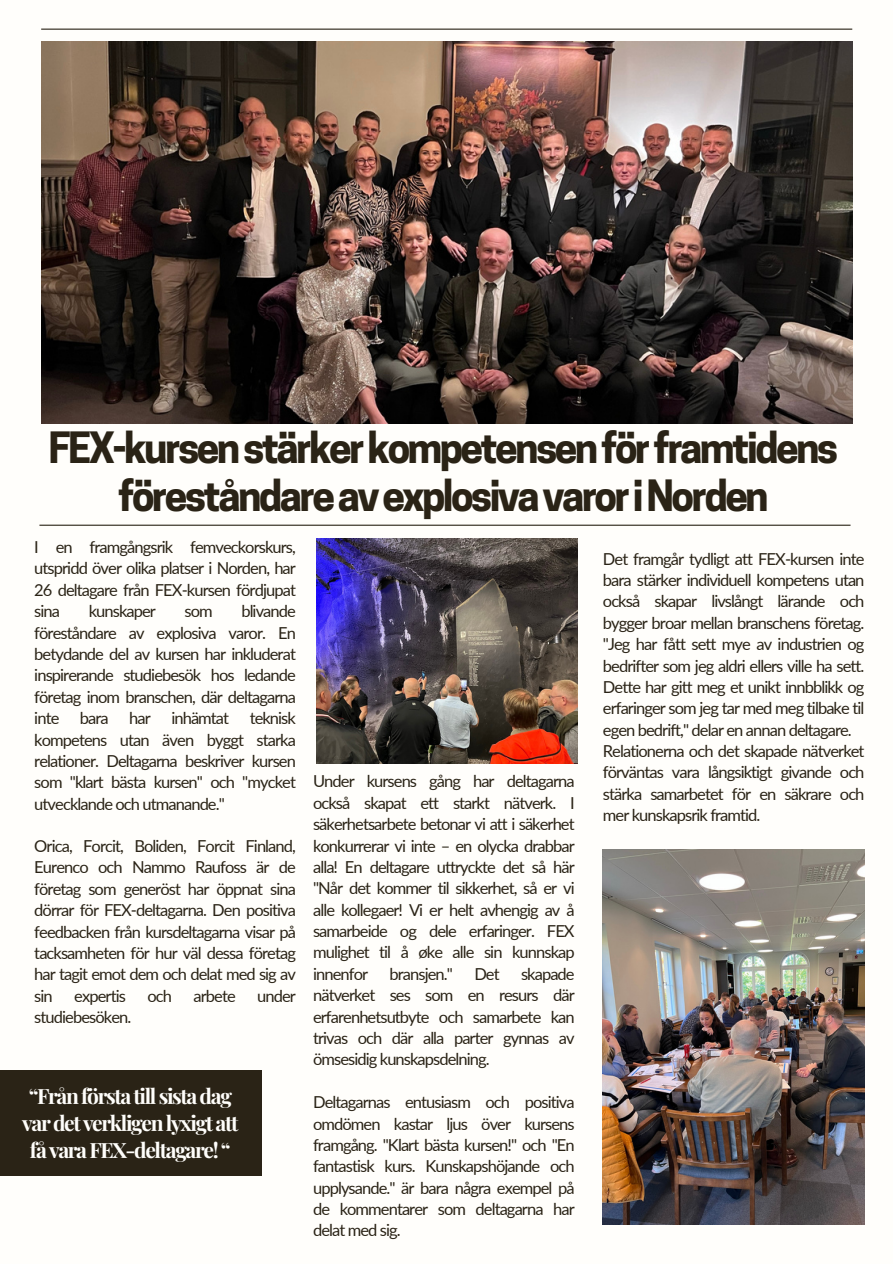
<style>
.page{position:relative;width:893px;height:1264px;background:#fff}
.page>*{position:absolute;margin:0;border:0;box-sizing:border-box;transform-origin:0 0}
.t1{font:700 40.5px/48.3px "Cooper Hewitt";letter-spacing:-.065em;color:#2a2316;text-align:center}
.t2{font:700 21px/27px "Playfair Display";letter-spacing:-.065em;color:#fffefb;text-align:center}
.t3{font:16.5px/21.3px "Lato";letter-spacing:-.055em;color:#2a2316;text-align:justify}
</style>
<div class="page">
<div style="left:0;top:0;width:892px;height:1263px;background:#fffefb"></div>
<hr style="left:41px;top:29px;width:811px;height:1px;background:#2a2316">
<img style="left:603px;top:849px;width:261px;height:375px">
<div style="left:0;top:1070px;width:261px;height:105px;background:#2a2316"></div>
<img style="left:41px;top:42px;width:811px;height:381px">
<hr style="left:39px;top:524px;width:811px;height:2px;background:#2a2316">
<img style="left:316px;top:538px;width:261px;height:225px">
<p class="t1" style="left:49px;top:428px;width:791px">FEX-kursenstärkerkompetensenförframtidens föreståndareavexplosivavaroriNorden</p>
<p class="t3" style="left:34px;top:536px;width:263px">I en framgångsrik femveckorskurs, utspridd över olika platser i Norden, har 26 deltagare från FEX-kursen fördjupat sina</p>
<p class="t3" style="left:34px;top:600px;width:263px;text-indent:207px">blivande föreståndare av explosiva varor. En betydande del av kursen har inkluderat inspirerande studiebesök hos ledande företag inom branschen, där deltagarna inte bara har inhämtat teknisk kompetens utan även byggt starka relationer. Deltagarna beskriver kursen som "klart bästa kursen" och "mycket utvecklande och utmanande."</p>
<p class="t3" style="left:89px;top:600px;width:69px">kunskaper</p>
<p class="t3" style="left:184px;top:600px;width:30px">som</p>
<p class="t3" style="left:34px;top:835px;width:263px">Orica, Forcit, Boliden, Forcit Finland, Eurenco och Nammo Raufoss är de företag som generöst har öppnat sina dörrar för FEX-deltagarna. Den positiva feedbacken från kursdeltagarna visar på tacksamheten för hur väl dessa företag har tagit emot dem och delat med sig av sin</p>
<p class="t3" style="left:74px;top:984px;width:53px">expertis</p>
<p class="t3" style="left:147px;top:984px;width:26px">och</p>
<p class="t3" style="left:193px;top:984px;width:44px">arbete</p>
<p class="t3" style="left:257px;top:984px;width:40px">under</p>
<p class="t3" style="left:34px;top:1006px;width:98px">studiebesöken.</p>
<p class="t2" style="left:22px;top:1081px;width:218px">“Från första till sista dag var det verkligen lyxigt att få vara FEX-deltagare! “</p>
<p class="t3" style="left:313px;top:770px;width:263px">Under kursens gång har deltagarna också skapat ett starkt nätverk. I säkerhetsarbete betonar vi att i säkerhet konkurrerar vi inte – en olycka drabbar alla! En deltagare uttryckte det så här "Når det kommer til sikkerhet, så er vi alle kollegaer! Vi er helt avhengig av å samarbeide og dele erfaringer. FEX mulighet til å øke alle sin kunnskap innenfor</p>
<p class="t3" style="left:313px;top:962px;width:263px;text-indent:208px">skapade nätverket ses som en resurs där erfarenhetsutbyte och samarbete kan trivas och där alla parter gynnas av ömsesidig kunskapsdelning.</p>
<p class="t3" style="left:313px;top:1091px;width:263px">Deltagarnas entusiasm och positiva omdömen kastar ljus över kursens framgång. "Klart bästa kursen!" och "En fantastisk kurs. Kunskapshöjande och upplysande." är bara några exempel på de kommentarer som deltagarna har delat med sig.</p>
<p class="t3" style="left:389px;top:962px;width:65px">bransjen."</p>
<p class="t3" style="left:474px;top:962px;width:27px">Det</p>
<p class="t3" style="left:603px;top:547px;width:263px">Det framgår tydligt att FEX-kursen inte bara stärker individuell kompetens utan också skapar livslångt lärande och bygger broar mellan branschens företag. "Jeg har fått sett mye av industrien og bedrifter som jeg aldri ellers ville ha sett.<br>Dette har gitt meg et unikt innbblikk og erfaringer som jeg tar med meg tilbake til egen bedrift," delar en annan deltagare.</p>
<p class="t3" style="left:603px;top:740px;width:263px">Relationerna och det skapade nätverket förväntas vara långsiktigt givande och stärka samarbetet för en säkrare och mer kunskapsrik framtid.</p>
</div>
